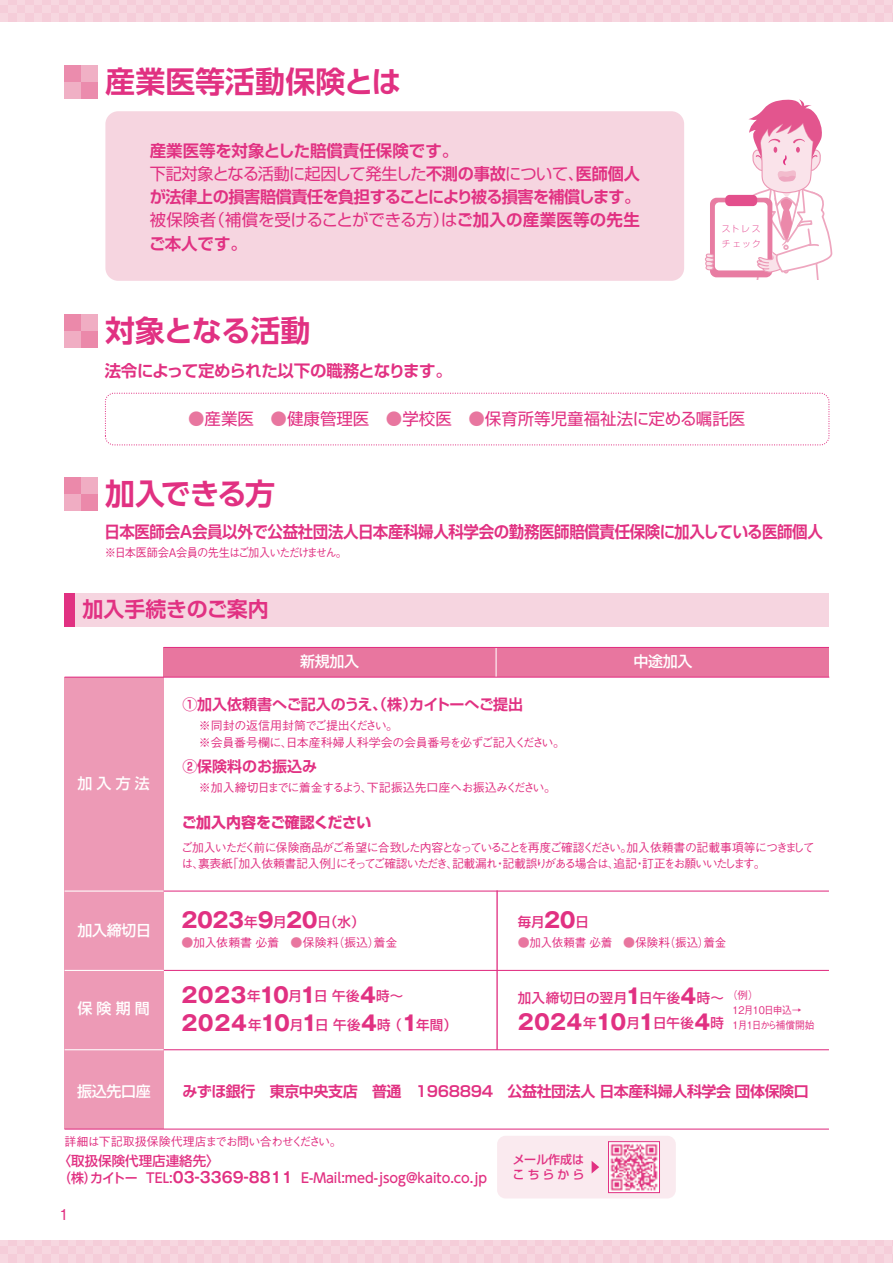
<style>
.page{position:relative;width:893px;height:1263px;background:#fff}
.page>*{position:absolute;margin:0;border:0;box-sizing:border-box;transform-origin:0 0}
.t1{font:30px "UD Shin Go Pro De Bold 90 msp RKSJ H";letter-spacing:-.015em;color:#e13182}
.t2{font:30px "UD Shin Go Pro De Bold 90 msp RKSJ H";letter-spacing:.01em;color:#e13182}
.t3{font:21px "Gothic MB101 Pro Bold 90 msp RKSJ H";color:#e13182}
.t4{font:21px "Shin Go Pro De Bold 90 msp RKSJ H";letter-spacing:-.005em;color:#e13182}
.t5{font:16.5px "Shin Go Pro Regular 90 msp RKSJ H";letter-spacing:-.01em;color:#e13182}
.t6{font:16.5px "Shin Go Pro De Bold 90 msp RKSJ H";letter-spacing:-.025em;color:#e13182}
.t7{font:16.5px "Shin Go Pro De Bold 90 msp RKSJ H";letter-spacing:-.025em;color:#e13182;scale:.94 1}
.t8{font:16.5px "Shin Go Pro Regular 90 msp RKSJ H";letter-spacing:-.05em;color:#e13182}
.t9{font:16.5px "Shin Go Pro De Bold 90 msp RKSJ H";color:#e13182}
.t10{font:15px "Shin Go Pro De Bold 90 msp RKSJ H";letter-spacing:-.025em;color:#e13182}
.t11{font:15px "Shin Go Pro De Bold 90 msp RKSJ H";color:#e13182}
.t12{font:15px "Shin Go Pro Medium 90 msp RKSJ H";letter-spacing:-.02em;color:#fff}
.t13{font:15px "Shin Go Pro Bold 90 msp RKSJ H";letter-spacing:-.025em;color:#e13182}
.t14{font:15px "Gothic BBB Pro Medium 90 msp RKSJ H";color:#e13182}
.t15{font:13.5px/17.9px "UD Shin Go Pro Medium 90 msp RKSJ H";color:#e13182}
.t16{font:13.5px "Shin Go Pro Medium 90 msp RKSJ H";letter-spacing:.025em;color:#e13182}
.t17{font:12px/16.5px "Gothic BBB Pro Medium 90 msp RKSJ H";letter-spacing:-.085em;color:#e13182}
.t18{font:12px "Gothic BBB Pro Medium 90 msp RKSJ H";letter-spacing:-.055em;color:#e13182}
.t19{font:12px/16.5px "Gothic BBB Pro Medium 90 msp RKSJ H";letter-spacing:-.03em;color:#e13182}
.t20{font:12px "Gothic BBB Pro Medium 90 msp RKSJ H";letter-spacing:-.085em;color:#e13182;scale:.94 1}
.t21{font:12px "Gothic BBB Pro Medium 90 msp RKSJ H";letter-spacing:-.01em;color:#e13182}
.t22{font:12px "Gothic BBB Pro Medium 90 msp RKSJ H";letter-spacing:-.01em;color:#e13182;scale:.96 1}
.t23{font:12px/15px "Shin Go Pro Medium 90 msp RKSJ H";letter-spacing:.005em;color:#e13182}
.t24{font:10.5px/15px "Gothic BBB Pro Medium 90 msp RKSJ H";letter-spacing:-.085em;color:#e13182}
.t25{font:8.55px/14.9px "Shin Go Pro Ex Light 90 msp RKSJ H";letter-spacing:.175em;color:#e13182}
.s1{font-family:"Shin Go Pro De Bold 90 msp RKSJ H"}
.s2{color:#e8769f}
.s3{font-family:"Shin Go Pro Medium 90 msp RKSJ H";font-size:13.5px}
.s4{font-family:"Gothic MB101 Pro Bold 90 msp RKSJ H";font-size:21px}
.s5{font-family:"Gothic MB101 Pro De Bold 90 msp RKSJ H";font-size:15px}
</style>
<div class="page">
<div style="left:1px;top:1241px;width:892px;height:21px;background:#f5cdd9"></div>
<div style="left:1px;top:1px;width:892px;height:21px;background:#f5cdd9"></div>
<div style="left:105px;top:393px;width:724px;height:52px;border:1px dashed #e13182;border-radius:8px"></div>
<div style="left:81px;top:314px;width:17px;height:17px;background:#f0adc3"></div>
<div style="left:81px;top:331px;width:17px;height:17px;background:#eb89aa"></div>
<div style="left:64px;top:314px;width:17px;height:17px;background:#eb89aa"></div>
<div style="left:64px;top:331px;width:17px;height:17px;background:#f0adc3"></div>
<div style="left:81px;top:477px;width:17px;height:17px;background:#f0adc3"></div>
<div style="left:81px;top:494px;width:17px;height:17px;background:#eb89aa"></div>
<div style="left:64px;top:477px;width:17px;height:17px;background:#eb89aa"></div>
<div style="left:64px;top:494px;width:17px;height:17px;background:#f0adc3"></div>
<div style="left:81px;top:65px;width:17px;height:17px;background:#f0b0c5"></div>
<div style="left:81px;top:82px;width:17px;height:17px;background:#eb8cad"></div>
<div style="left:64px;top:65px;width:17px;height:17px;background:#eb8cad"></div>
<div style="left:64px;top:82px;width:17px;height:17px;background:#f0b0c5"></div>
<div style="left:105px;top:111px;width:579px;height:170px;background:#f6d5e0;border-radius:13px"></div>
<svg style="left:710px;top:198px;width:62px;height:79px"></svg>
<div style="left:715px;top:202px;width:52px;height:68px;background:#fff;border-radius:4px"></div>
<div style="left:725px;top:195px;width:32px;height:11px;background:#e34f8c;border-radius:4px"></div>
<svg style="left:705px;top:247px;width:9px;height:24px"></svg>
<svg style="left:744px;top:99px;width:88px;height:181px"></svg>
<div style="left:163px;top:647px;width:666px;height:30px;background:#e8769f"></div>
<hr style="left:495px;top:647px;width:2px;height:30px;background:#fff">
<div style="left:65px;top:677px;width:99px;height:452px;background:#ed9ab6"></div>
<hr style="left:65px;top:891px;width:99px;height:1px;background:#fff">
<hr style="left:164px;top:891px;width:665px;height:1px;background:#e13182">
<hr style="left:65px;top:677px;width:764px;height:1px;background:#e13182">
<hr style="left:64px;top:1129px;width:765px;height:1px;background:#e13182">
<hr style="left:164px;top:970px;width:665px;height:1px;background:#e13182">
<hr style="left:65px;top:970px;width:99px;height:1px;background:#fff">
<hr style="left:65px;top:1049px;width:99px;height:1px;background:#fff">
<hr style="left:164px;top:1049px;width:665px;height:1px;background:#e13182">
<hr style="left:496px;top:890px;width:2px;height:160px;background:#e13182">
<div style="left:64px;top:593px;width:764px;height:34px;background:#f6d5e0"></div>
<div style="left:64px;top:593px;width:10px;height:34px;background:#e13182"></div>
<hr style="left:164px;top:647px;width:665px;height:1px;background:#e13182">
<div style="left:497px;top:1136px;width:179px;height:62px;background:#faeaef;border-radius:8px"></div>
<svg style="left:592px;top:1161px;width:7px;height:12px"></svg>
<img style="left:610px;top:1143px;width:48px;height:48px">
<div style="left:608px;top:1141px;width:52px;height:52px;border:1px solid #e13182"></div>
<h1 class="t2" style="left:105px;top:70px;width:298px">産業医等活動保険とは</h1>
<h3 class="t9" style="left:150px;top:144px;width:310px">産業医等を対象とした賠償責任保険です。</h3>
<h3 class="t8" style="left:150px;top:168px;width:491px">下記対象となる活動に起因して発生した<span class="s1">不測の事故</span>について、<span class="s1">医師個人</span></h3>
<h3 class="t6" style="left:150px;top:191px;width:492px">が法律上の損害賠償責任を負担することにより被る損害を補償します。</h3>
<h3 class="t5" style="left:150px;top:214px;width:492px">被保険者（補償を受けることができる方）は<span class="s1">ご加入の産業医等の先生</span></h3>
<h3 class="t6" style="left:149px;top:237px;width:99px">ご本人です。</h3>
<p class="t25" style="left:722px;top:222px;width:41px">ストレスチェック</p>
<h1 class="t1" style="left:105px;top:319px;width:207px">対象となる活動</h1>
<h3 class="t6" style="left:105px;top:365px;width:349px">法令によって定められた以下の職務となります。</h3>
<h3 class="t5" style="left:188px;top:413px;width:559px"><span class="s2">●</span>産業医　<span class="s2">●</span>健康管理医　<span class="s2">●</span>学校医　<span class="s2">●</span>保育所等児童福祉法に定める嘱託医</h3>
<h1 class="t1" style="left:105px;top:482px;width:172px">加入できる方</h1>
<h3 class="t7" style="left:104px;top:526px;width:766px">日本医師会A会員以外で公益社団法人日本産科婦人科学会の勤務医師賠償責任保険に加入している医師個人</h3>
<p class="t20" style="left:105px;top:548px;width:259px">※日本医師会A会員の先生はご加入いただけません。</p>
<h2 class="t4" style="left:83px;top:601px;width:188px">加入手続きのご案内</h2>
<p class="t12" style="left:300px;top:656px;width:61px">新規加入</p>
<p class="t12" style="left:77px;top:777px;width:74px">加入方法</p>
<p class="t11" style="left:182px;top:699px;width:342px">①加入依頼書へご記入のうえ、（株）カイトーへご提出</p>
<p class="t19" style="left:199px;top:719px;width:368px">※同封の返信用封筒でご提出ください。<br>※会員番号欄に、日本産科婦人科学会の会員番号を必ずご記入ください。</p>
<p class="t11" style="left:182px;top:761px;width:136px">②保険料のお振込み</p>
<p class="t18" style="left:199px;top:783px;width:359px">※加入締切日までに着金するよう、下記振込先口座へお振込みください。</p>
<p class="t12" style="left:633px;top:656px;width:61px">中途加入</p>
<p class="t12" style="left:77px;top:925px;width:75px">加入締切日</p>
<p class="t12" style="left:77px;top:1003px;width:74px">保険期間</p>
<p class="t12" style="left:77px;top:1086px;width:75px">振込先口座</p>
<p class="t13" style="left:182px;top:817px;width:191px">ご加入内容をご確認ください</p>
<p class="t17" style="left:181px;top:840px;width:635px">ご加入いただく前に保険商品がご希望に合致した内容となっていることを再度ご確認ください。加入依頼書の記載事項等につきましては、裏表紙「加入依頼書記入例」にそってご確認いただき、記載漏れ・記載誤りがある場合は、追記・訂正をお願いいたします。</p>
<h2 class="t3" style="left:181px;top:913px;width:185px">2023<span class="s3">年</span>9<span class="s3">月</span>20<span class="s3">日（水）</span></h2>
<p class="t21" style="left:181px;top:938px;width:218px"><span class="s2">●</span>加入依頼書 必着　<span class="s2">●</span>保険料（振込）着金</p>
<h2 class="t3" style="left:181px;top:987px;width:224px">2023<span class="s3">年</span>10<span class="s3">月</span>1<span class="s3">日 午後</span>4<span class="s3">時～</span></h2>
<p class="t16" style="left:181px;top:1020px;width:277px"><span class="s4">2024</span>年<span class="s4">10</span>月<span class="s4">1</span>日 午後<span class="s4">4</span>時 （<span class="s4">1</span>年間）</p>
<p class="t16" style="left:518px;top:917px;width:73px">毎月<span class="s4">20</span>日</p>
<p class="t22" style="left:518px;top:938px;width:219px"><span class="s2">●</span>加入依頼書 必着　<span class="s2">●</span>保険料（振込）着金</p>
<p class="t16" style="left:518px;top:993px;width:208px">加入締切日の翌月<span class="s4">1</span>日午後<span class="s4">4</span>時～</p>
<h2 class="t3" style="left:518px;top:1014px;width:208px">2024<span class="s3">年</span>10<span class="s3">月</span>1<span class="s3">日午後</span>4<span class="s3">時</span></h2>
<p class="t24" style="left:732px;top:989px;width:84px;text-indent:-5px">（例）<br>12月10日申込→<br>1月1日から補償開始</p>
<p class="t10" style="left:182px;top:1086px;width:628px">みずほ銀行　東京中央支店　普通　1968894　公益社団法人 日本産科婦人科学会 団体保険口</p>
<p class="t18" style="left:65px;top:1137px;width:279px">詳細は下記取扱保険代理店までお問い合わせください。</p>
<p class="t15" style="left:58px;top:1153px;width:431px">〈取扱保険代理店連絡先〉<br>（株）カイトー TEL:<span class="s5">03-3369-8811</span> E-Mail:med-jsog@kaito.co.jp</p>
<p class="t23" style="left:513px;top:1153px;width:73px">メール作成はこちらから</p>
<p class="t14" style="left:60px;top:1209px;width:11px">1</p>
</div>
